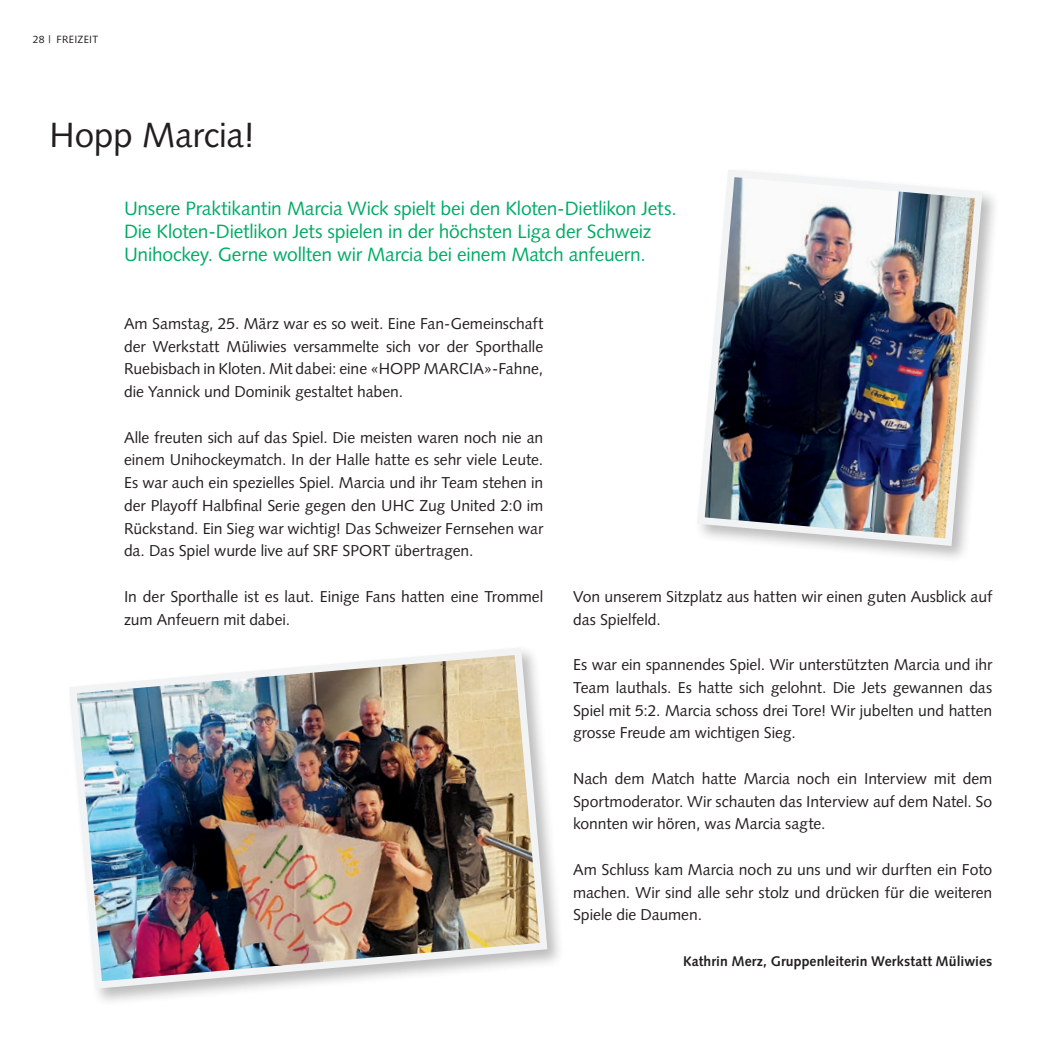
<style>
.page{position:relative;width:1042px;height:1042px;background:#fff}
.page>*{position:absolute;margin:0;border:0;box-sizing:border-box;transform-origin:0 0}
.t1{font:35px "Syntax LT Std";letter-spacing:-.01em;color:#231f20}
.t2{font:19.25px/22.8px "Syntax LT Std";letter-spacing:-.01em;color:#00ab66}
.t3{font:15.75px/22.8px "Syntax LT Std";letter-spacing:-.005em;color:#231f20;text-align:justify}
.t4{font:700 14px "Syntax LT Std";letter-spacing:.005em;color:#231f20}
.t5{font:10.5px "Syntax LT Std";letter-spacing:.03em;color:#231f20}
</style>
<div class="page">
<div style="left:694px;top:166px;width:306px;height:398px;background:#231f20;opacity:.3"></div>
<img style="left:694px;top:166px;width:292px;height:384px">
<div style="left:66px;top:644px;width:499px;height:362px;background:#231f20;opacity:.3"></div>
<img style="left:66px;top:644px;width:485px;height:348px">
<p class="t5" style="left:33px;top:33px;width:67px">28 | FREIZEIT</p>
<h1 class="t1" style="left:50px;top:114px;width:207px">Hopp Marcia!</h1>
<p class="t2" style="left:124px;top:197px;width:554px">Unsere Praktikantin Marcia Wick spielt bei den Kloten-Dietlikon Jets.<br>Die Kloten-Dietlikon Jets spielen in der höchsten Liga der Schweiz<br>Unihockey. Gerne wollten wir Marcia bei einem Match anfeuern.</p>
<p class="t3" style="left:124px;top:312px;width:421px">Am Samstag, 25. März war es so weit. Eine Fan-Gemeinschaft der Werkstatt Müliwies versammelte sich vor der Sporthalle Ruebisbach in Kloten. Mit dabei: eine «HOPP MARCIA»-Fahne, die Yannick und Dominik gestaltet haben.</p>
<p class="t3" style="left:124px;top:426px;width:421px">Alle freuten sich auf das Spiel. Die meisten waren noch nie an einem Unihockeymatch. In der Halle hatte es sehr viele Leute.<br>Es war auch ein spezielles Spiel. Marcia und ihr Team stehen in der Playoff Halbfinal Serie gegen den UHC Zug United 2:0 im Rückstand. Ein Sieg war wichtig! Das Schweizer Fernsehen war da. Das Spiel wurde live auf SRF SPORT übertragen.</p>
<p class="t3" style="left:124px;top:585px;width:421px">In der Sporthalle ist es laut. Einige Fans hatten eine Trommel zum Anfeuern mit dabei.</p>
<p class="t3" style="left:573px;top:585px;width:421px">Von unserem Sitzplatz aus hatten wir einen guten Ausblick auf das Spielfeld.</p>
<p class="t3" style="left:573px;top:653px;width:421px">Es war ein spannendes Spiel. Wir unterstützten Marcia und ihr Team lauthals. Es hatte sich gelohnt. Die Jets gewannen das Spiel mit 5:2. Marcia schoss drei Tore! Wir jubelten und hatten grosse Freude am wichtigen Sieg.</p>
<p class="t3" style="left:573px;top:767px;width:421px">Nach dem Match hatte Marcia noch ein Interview mit dem Sportmoderator. Wir schauten das Interview auf dem Natel. So konnten wir hören, was Marcia sagte.</p>
<p class="t3" style="left:573px;top:858px;width:421px">Am Schluss kam Marcia noch zu uns und wir durften ein Foto machen. Wir sind alle sehr stolz und drücken für die weiteren Spiele die Daumen.</p>
<p class="t4" style="left:683px;top:953px;width:311px">Kathrin Merz, Gruppenleiterin Werkstatt Müliwies</p>
</div>
